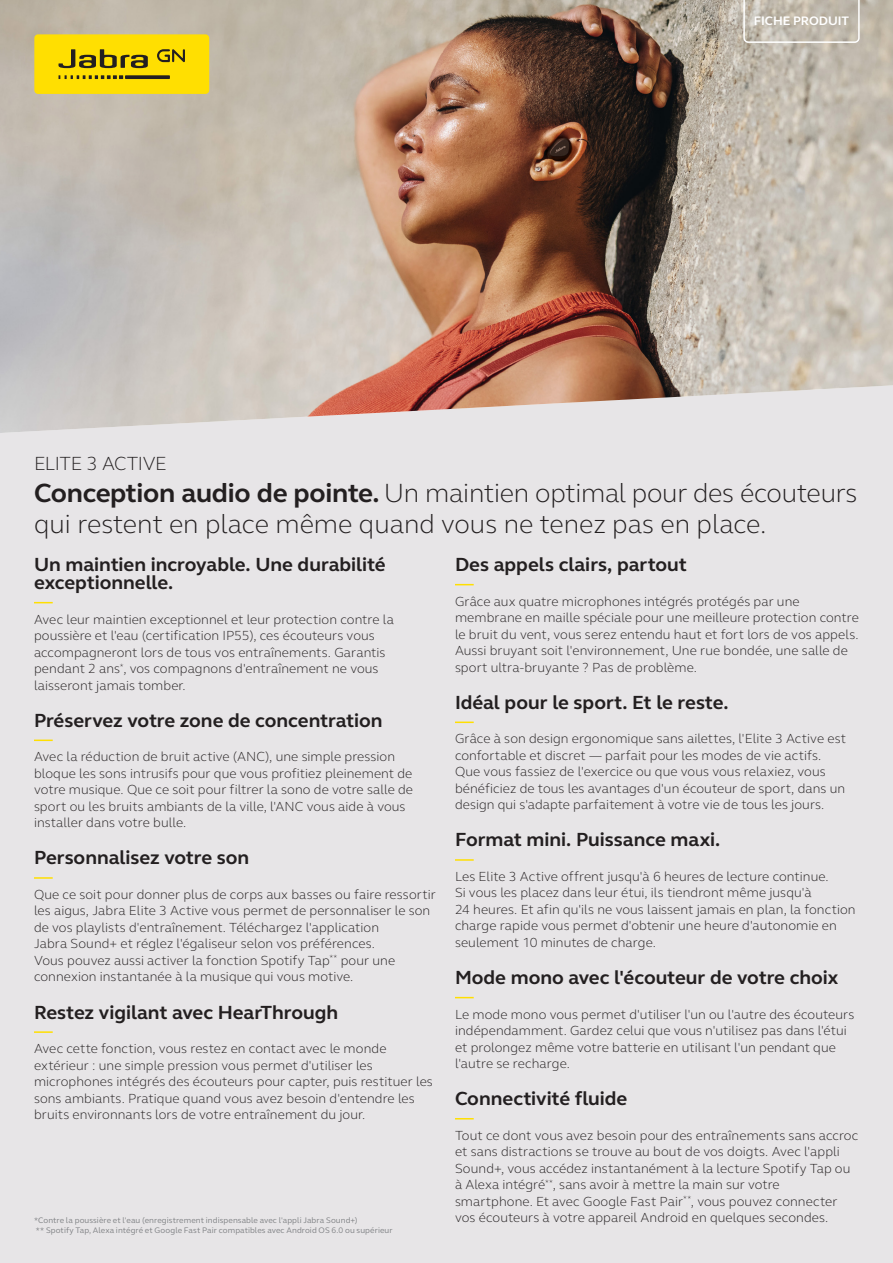
<style>
.page{position:relative;width:893px;height:1263px;background:#e7e5e7}
.page>*{position:absolute;margin:0;border:0;box-sizing:border-box;transform-origin:0 0}
.t1{font:300 27px/31.5px "GN Elliot";letter-spacing:-.01em;color:#231f20}
.Headlines_Body{font:700 19.5px/18px "GN Elliot";color:#231f20}
.t2{font:300 19.5px "GN Elliot";letter-spacing:-.025em;color:#231f20}
.Headlines_Body-2{font:300 13.5px/16.5px "GN Elliot";letter-spacing:.005em;color:#231f20}
.Tag1{font:700 12.6px "GN Elliot";letter-spacing:-.005em;color:#fff}
.t3{font:8.25px "GN Elliot";letter-spacing:.01em;color:#808285}
.s1{font-weight:700}
</style>
<div class="page">
<svg style="left:34px;top:602px;width:19px;height:1px"></svg>
<svg style="left:34px;top:739px;width:19px;height:2px"></svg>
<svg style="left:34px;top:877px;width:19px;height:2px"></svg>
<svg style="left:34px;top:1031px;width:19px;height:2px"></svg>
<svg style="left:455px;top:584px;width:19px;height:1px"></svg>
<svg style="left:455px;top:721px;width:19px;height:2px"></svg>
<svg style="left:455px;top:859px;width:19px;height:2px"></svg>
<svg style="left:455px;top:997px;width:19px;height:1px"></svg>
<svg style="left:455px;top:1118px;width:19px;height:1px"></svg>
<img style="left:0;top:0;width:893px;height:433px">
<svg style="left:743px;top:0;width:117px;height:43px;background:#c3bcb0"></svg>
<div style="left:34px;top:34px;width:175px;height:60px;background:#ffdf01;border-radius:4px"></div>
<svg style="left:59px;top:49px;width:89px;height:19px"></svg>
<svg style="left:59px;top:75px;width:64px;height:4px"></svg>
<svg style="left:125px;top:75px;width:45px;height:4px"></svg>
<svg style="left:157px;top:49px;width:28px;height:13px"></svg>
<p class="Tag1" style="left:754px;top:13px;width:97px">FICHE PRODUIT</p>
<p class="t2" style="left:34px;top:450px;width:134px">ELITE 3 ACTIVE</p>
<p class="t1" style="left:34px;top:476px;width:825px"><span class="s1">Conception audio de pointe.</span> Un maintien optimal pour des écouteurs qui restent en place même quand vous ne tenez pas en place.</p>
<p class="Headlines_Body" style="left:34px;top:555px;width:353px">Un maintien incroyable. Une durabilité exceptionnelle.</p>
<p class="Headlines_Body-2" style="left:34px;top:610px;width:361px">Avec leur maintien exceptionnel et leur protection contre la poussière et l'eau (certification IP55), ces écouteurs vous accompagneront lors de tous vos entraînements. Garantis pendant 2 ans<sup>*</sup>, vos compagnons d'entraînement ne vous laisseront jamais tomber.</p>
<p class="Headlines_Body" style="left:34px;top:711px;width:350px">Préservez votre zone de concentration</p>
<p class="Headlines_Body-2" style="left:34px;top:748px;width:380px">Avec la réduction de bruit active (ANC), une simple pression bloque les sons intrusifs pour que vous profitiez pleinement de votre musique. Que ce soit pour filtrer la sono de votre salle de sport ou les bruits ambiants de la ville, l'ANC vous aide à vous installer dans votre bulle.</p>
<p class="Headlines_Body" style="left:34px;top:848px;width:217px">Personnalisez votre son</p>
<p class="Headlines_Body-2" style="left:34px;top:886px;width:403px">Que ce soit pour donner plus de corps aux basses ou faire ressortir les aigus, Jabra Elite 3 Active vous permet de personnaliser le son de vos playlists d'entraînement. Téléchargez l'application<br>Jabra Sound+ et réglez l'égaliseur selon vos préférences.<br>Vous pouvez aussi activer la fonction Spotify Tap<sup>**</sup> pour une connexion instantanée à la musique qui vous motive.</p>
<p class="Headlines_Body" style="left:34px;top:1003px;width:306px">Restez vigilant avec HearThrough</p>
<p class="Headlines_Body-2" style="left:34px;top:1040px;width:400px">Avec cette fonction, vous restez en contact avec le monde extérieur : une simple pression vous permet d'utiliser les microphones intégrés des écouteurs pour capter, puis restituer les sons ambiants. Pratique quand vous avez besoin d'entendre les bruits environnants lors de votre entraînement du jour.</p>
<p class="t3" style="left:34px;top:1214px;width:325px">*Contre la poussière et l'eau (enregistrement indispensable avec l'appli Jabra Sound+)</p>
<p class="t3" style="left:36px;top:1225px;width:358px">** Spotify Tap, Alexa intégré et Google Fast Pair compatibles avec Android OS 6.0 ou supérieur</p>
<p class="Headlines_Body" style="left:455px;top:555px;width:233px">Des appels clairs, partout</p>
<p class="Headlines_Body-2" style="left:455px;top:592px;width:405px">Grâce aux quatre microphones intégrés protégés par une membrane en maille spéciale pour une meilleure protection contre le bruit du vent, vous serez entendu haut et fort lors de vos appels.<br>Aussi bruyant soit l'environnement, Une rue bondée, une salle de sport ultra-bruyante ? Pas de problème.</p>
<p class="Headlines_Body" style="left:455px;top:693px;width:275px">Idéal pour le sport. Et le reste.</p>
<p class="Headlines_Body-2" style="left:455px;top:730px;width:393px">Grâce à son design ergonomique sans ailettes, l'Elite 3 Active est confortable et discret — parfait pour les modes de vie actifs.<br>Que vous fassiez de l'exercice ou que vous vous relaxiez, vous bénéficiez de tous les avantages d'un écouteur de sport, dans un design qui s'adapte parfaitement à votre vie de tous les jours.</p>
<p class="Headlines_Body" style="left:455px;top:830px;width:267px">Format mini. Puissance maxi.</p>
<p class="Headlines_Body-2" style="left:455px;top:868px;width:402px">Les Elite 3 Active offrent jusqu'à 6 heures de lecture continue.<br>Si vous les placez dans leur étui, ils tiendront même jusqu'à<br>24 heures. Et afin qu'ils ne vous laissent jamais en plan, la fonction charge rapide vous permet d'obtenir une heure d'autonomie en seulement 10 minutes de charge.</p>
<p class="Headlines_Body" style="left:455px;top:968px;width:385px">Mode mono avec l'écouteur de votre choix</p>
<p class="Headlines_Body-2" style="left:455px;top:1005px;width:401px">Le mode mono vous permet d'utiliser l'un ou l'autre des écouteurs indépendamment. Gardez celui que vous n'utilisez pas dans l'étui et prolongez même votre batterie en utilisant l'un pendant que l'autre se recharge.</p>
<p class="Headlines_Body" style="left:455px;top:1089px;width:174px">Connectivité fluide</p>
<p class="Headlines_Body-2" style="left:455px;top:1126px;width:405px">Tout ce dont vous avez besoin pour des entraînements sans accroc et sans distractions se trouve au bout de vos doigts. Avec l'appli Sound+, vous accédez instantanément à la lecture Spotify Tap ou à Alexa intégré<sup>**</sup>, sans avoir à mettre la main sur votre smartphone. Et avec Google Fast Pair<sup>**</sup>, vous pouvez connecter vos écouteurs à votre appareil Android en quelques secondes.</p>
</div>
